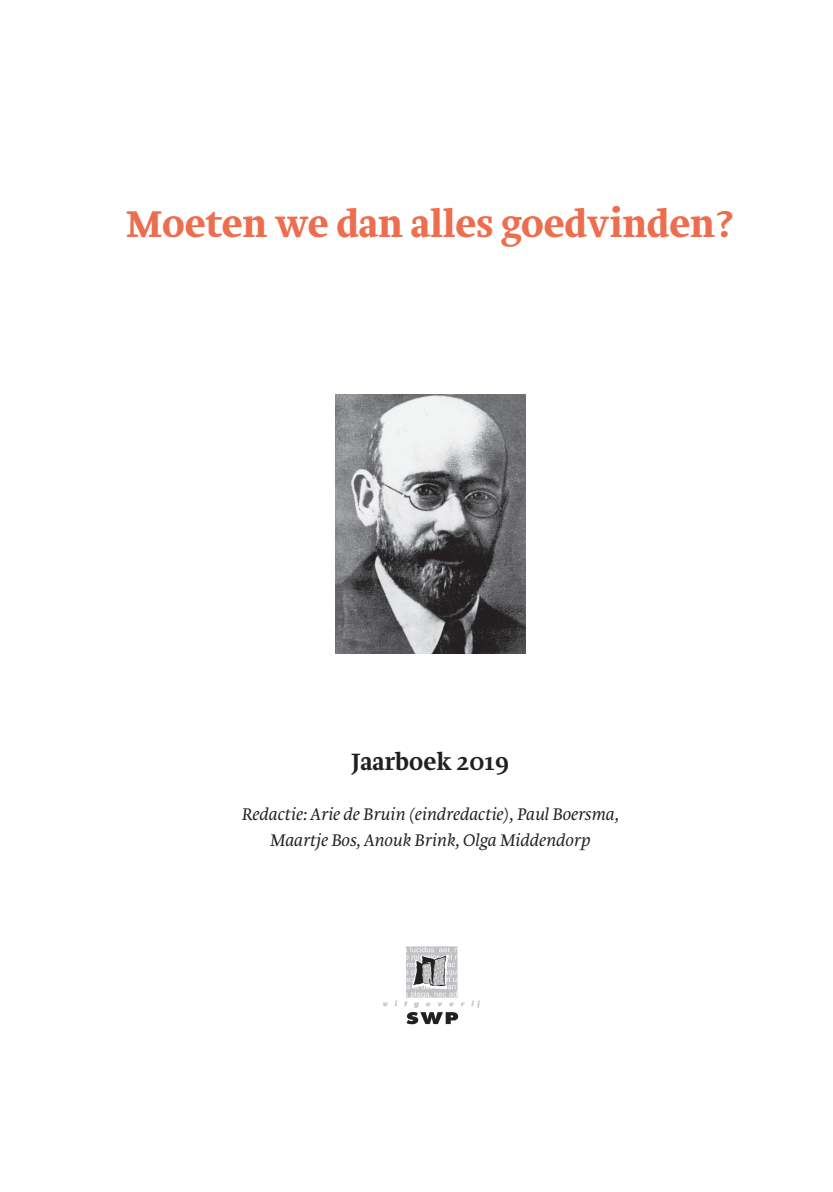
<style>
.page{position:relative;width:833px;height:1192px;background:#fff}
.page>*{position:absolute;margin:0;border:0;box-sizing:border-box;transform-origin:0 0}
.t1{font:700 38.5px "Brioni Pro";color:#ed6e4f}
.t2{font:500 24.5px "Brioni Pro";color:#231f20}
.t3{font:italic 300 17.5px/25.4px "Brioni Pro";color:#231f20;text-align:center}
</style>
<div class="page">
<img style="left:383px;top:946px;width:97px;height:79px">
<img style="left:335px;top:394px;width:190px;height:259px">
<h1 class="t1" style="left:127px;top:197px;width:609px">Moeten we dan alles goedvinden?</h1>
<h2 class="t2" style="left:351px;top:745px;width:159px">Jaarboek 2019</h2>
<p class="t3" style="left:242px;top:802px;width:379px">Redactie: Arie de Bruin (eindredactie), Paul Boersma,<br>Maartje Bos, Anouk Brink, Olga Middendorp</p>
</div>
